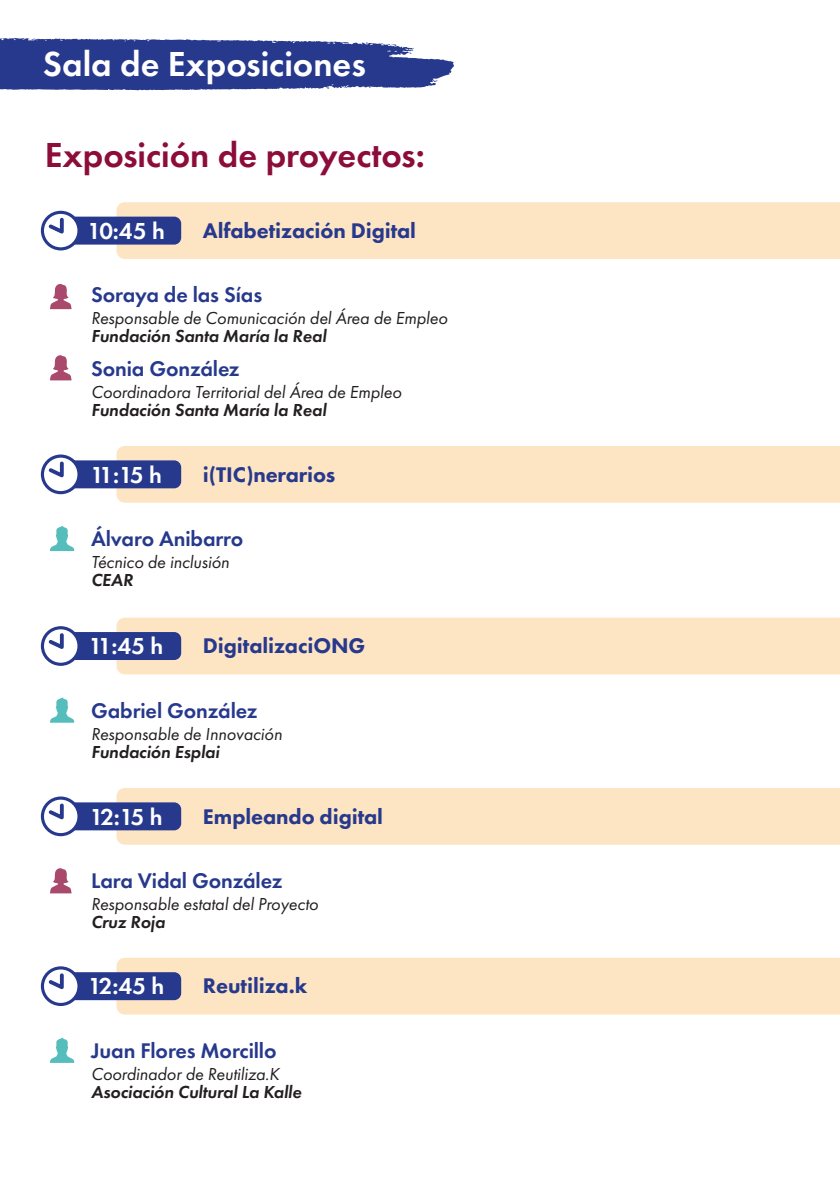
<style>
.page{position:relative;width:840px;height:1191px;background:#fff}
.page>*{position:absolute;margin:0;border:0;box-sizing:border-box;transform-origin:0 0}
.t1{font:600 36px "Futura PT";color:#8d0d3a}
.t2{font:600 36px "Futura PT";color:#fff}
.t3{font:600 24px "Futura PT";letter-spacing:-.11em;color:#fff}
.t4{font:600 22px "Futura PT";letter-spacing:-.005em;color:#27398d}
.t5{font:800 22px "Futura PT";letter-spacing:-.005em;color:#27398d}
.t6{font:italic 18px "Futura PT";letter-spacing:-.005em;color:#231f20}
.t7{font:italic 600 18px "Futura PT";letter-spacing:-.005em;color:#231f20}
</style>
<div class="page">
<svg style="left:0;top:38px;width:454px;height:52px;background:#42529b"></svg>
<div style="left:116px;top:202px;width:723px;height:57px;background:#fde4c2"></div>
<div style="left:58px;top:217px;width:123px;height:28px;background:#27398d;border-radius:7px"></div>
<svg style="left:41px;top:211px;width:40px;height:39px"></svg>
<svg style="left:50px;top:284px;width:21px;height:25px"></svg>
<svg style="left:50px;top:355px;width:21px;height:25px"></svg>
<div style="left:116px;top:788px;width:723px;height:56px;background:#fde4c2"></div>
<div style="left:58px;top:802px;width:123px;height:28px;background:#27398d;border-radius:7px"></div>
<svg style="left:41px;top:796px;width:40px;height:40px"></svg>
<svg style="left:50px;top:868px;width:21px;height:25px"></svg>
<div style="left:116px;top:446px;width:723px;height:57px;background:#fde4c2"></div>
<div style="left:58px;top:460px;width:123px;height:28px;background:#27398d;border-radius:7px"></div>
<svg style="left:41px;top:454px;width:40px;height:40px"></svg>
<svg style="left:50px;top:526px;width:24px;height:25px"></svg>
<div style="left:116px;top:617px;width:723px;height:57px;background:#fde4c2"></div>
<div style="left:58px;top:632px;width:123px;height:28px;background:#27398d;border-radius:7px"></div>
<svg style="left:41px;top:626px;width:37px;height:40px"></svg>
<svg style="left:50px;top:697px;width:24px;height:25px"></svg>
<div style="left:116px;top:958px;width:723px;height:56px;background:#fde4c2"></div>
<div style="left:58px;top:972px;width:123px;height:28px;background:#27398d;border-radius:7px"></div>
<svg style="left:41px;top:966px;width:40px;height:40px"></svg>
<svg style="left:50px;top:1037px;width:24px;height:25px"></svg>
<h1 class="t2" style="left:43px;top:42px;width:324px">Sala de Exposiciones</h1>
<h1 class="t1" style="left:45px;top:133px;width:381px">Exposición de proyectos:</h1>
<h2 class="t3" style="left:88px;top:216px;width:79px">10:45 h</h2>
<p class="t5" style="left:203px;top:217px;width:214px">Alfabetización Digital</p>
<p class="t4" style="left:91px;top:281px;width:173px">Soraya de las Sías</p>
<p class="t6" style="left:91px;top:308px;width:358px">Responsable de Comunicación del Área de Empleo</p>
<p class="t7" style="left:91px;top:325px;width:236px">Fundación Santa María la Real</p>
<p class="t4" style="left:91px;top:355px;width:150px">Sonia González</p>
<p class="t6" style="left:91px;top:382px;width:312px">Coordinadora Territorial del Área de Empleo</p>
<p class="t7" style="left:91px;top:399px;width:236px">Fundación Santa María la Real</p>
<h2 class="t3" style="left:90px;top:459px;width:73px">11:15 h</h2>
<p class="t5" style="left:203px;top:460px;width:134px">i(TIC)nerarios</p>
<p class="t4" style="left:91px;top:525px;width:154px">Álvaro Anibarro</p>
<p class="t6" style="left:91px;top:551px;width:140px">Técnico de inclusión</p>
<p class="t7" style="left:91px;top:568px;width:44px">CEAR</p>
<h2 class="t3" style="left:89px;top:631px;width:76px">11:45 h</h2>
<p class="t5" style="left:203px;top:632px;width:164px">DigitalizaciONG</p>
<p class="t4" style="left:91px;top:696px;width:168px">Gabriel González</p>
<p class="t6" style="left:91px;top:723px;width:192px">Responsable de Innovación</p>
<p class="t7" style="left:91px;top:740px;width:130px">Fundación Esplai</p>
<h2 class="t3" style="left:90px;top:801px;width:75px">12:15 h</h2>
<p class="t5" style="left:203px;top:802px;width:181px">Empleando digital</p>
<p class="t4" style="left:91px;top:867px;width:193px">Lara Vidal González</p>
<p class="t6" style="left:91px;top:893px;width:228px">Responsable estatal del Proyecto</p>
<p class="t7" style="left:91px;top:910px;width:75px">Cruz Roja</p>
<h2 class="t3" style="left:88px;top:971px;width:78px">12:45 h</h2>
<p class="t5" style="left:203px;top:972px;width:106px">Reutiliza.k</p>
<p class="t4" style="left:91px;top:1036px;width:187px">Juan Flores Morcillo</p>
<p class="t6" style="left:91px;top:1063px;width:190px">Coordinador de Reutiliza.K</p>
<p class="t7" style="left:91px;top:1080px;width:212px">Asociación Cultural La Kalle</p>
</div>
